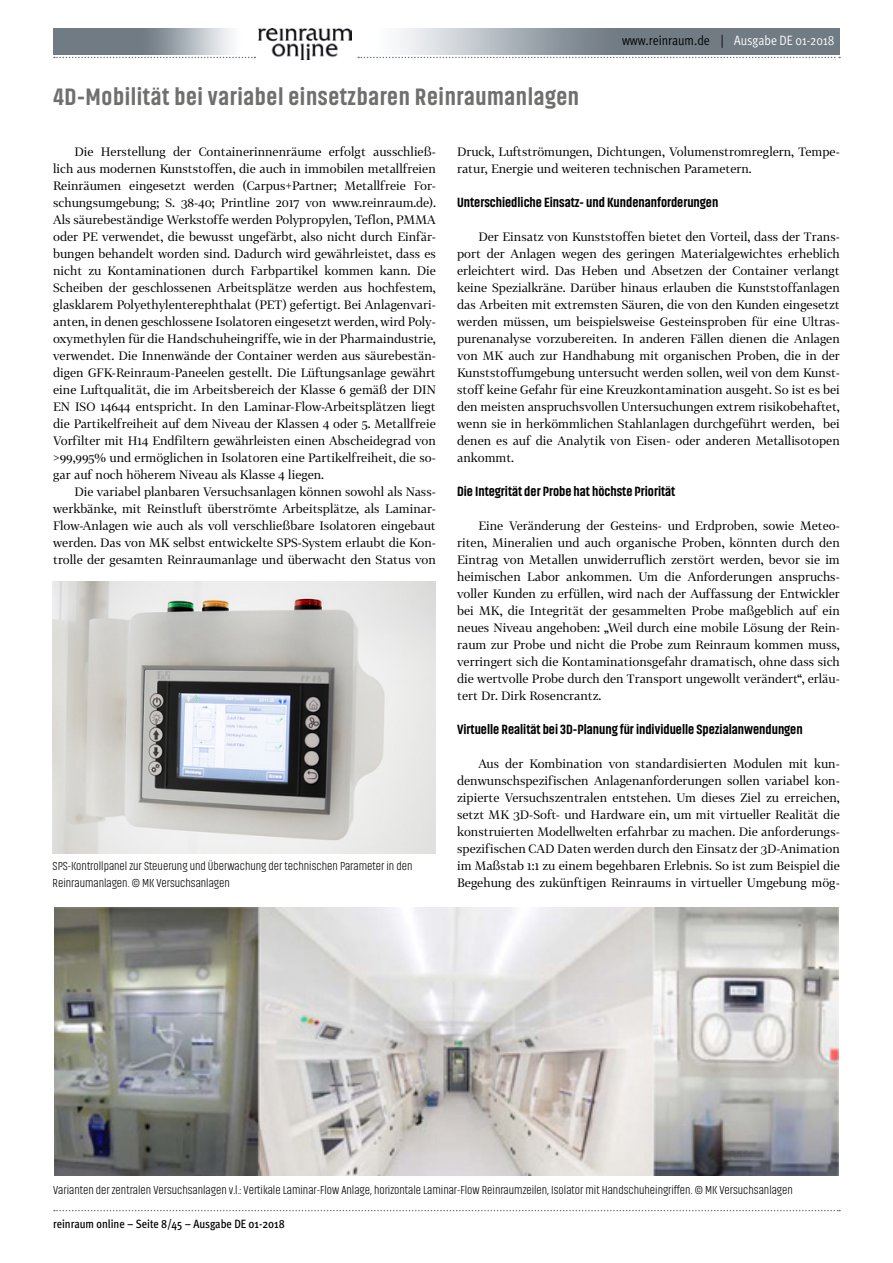
<style>
.page{position:relative;width:893px;height:1263px;background:#fff}
.page>*{position:absolute;margin:0;border:0;box-sizing:border-box;transform-origin:0 0}
.t1{font:800 24px "Akhand";letter-spacing:.025em;color:#6f6f6e}
.t2{font:800 13.5px "Akhand";color:#000}
.t3{font:13.5px "Meta OT Cond Norm";color:#000}
.t4{font:12px/17px "Tabac G2";color:#000;text-align:justify}
.t5{font:300 12px/17px "Akhand";color:#000}
.t6{font:500 condensed 12px "Meta OT";color:#000}
.s1{color:#fff}
</style>
<div class="page">
<svg style="left:358px;top:57px;width:482px;height:1px"></svg>
<svg style="left:54px;top:57px;width:201px;height:1px"></svg>
<svg style="left:54px;top:1210px;width:786px;height:1px"></svg>
<img style="left:258px;top:29px;width:94px;height:31px">
<img style="left:53px;top:581px;width:383px;height:272px">
<img style="left:55px;top:907px;width:783px;height:268px">
<h1 class="t1" style="left:53px;top:84px;width:527px">4D-Mobilität bei variabel einsetzbaren Reinraumanlagen</h1>
<p class="t3" style="left:622px;top:32px;width:214px">www.reinraum.de | <span class="s1">Ausgabe DE 01-2018</span></p>
<p class="t4" style="left:53px;top:143px;width:384px;text-indent:21px">Die Herstellung der Containerinnenräume erfolgt ausschließ&shy;lich aus modernen Kunststoffen, die auch in immobilen metallfreien Reinräumen eingesetzt werden (Carpus+Partner; Metallfreie For&shy;schungsumgebung; S. 38-40; Printline 2017 von www.reinraum.de).<br>Als säurebeständige Werkstoffe werden Polypropylen, Teflon, PMMA oder PE verwendet, die bewusst ungefärbt, also nicht durch Einfär&shy;bungen behandelt worden sind. Dadurch wird gewährleistet, dass es nicht zu Kontaminationen durch Farbpartikel kommen kann. Die Scheiben der geschlossenen Arbeitsplätze werden aus hochfestem, glasklarem Polyethylenterephthalat (PET) gefertigt. Bei Anlagenvari&shy;anten, in denen geschlossene Isolatoren eingesetzt werden, wird Poly&shy;oxymethylen für die Handschuheingriffe, wie in der Pharmaindustrie, verwendet. Die Innenwände der Container werden aus säurebestän&shy;digen GFK-Reinraum-Paneelen gestellt. Die Lüftungsanlage gewährt eine Luftqualität, die im Arbeitsbereich der Klasse 6 gemäß der DIN EN ISO 14644 entspricht. In den Laminar-Flow-Arbeitsplätzen liegt die Partikelfreiheit auf dem Niveau der Klassen 4 oder 5. Metallfreie Vorfilter mit H14 Endfiltern gewährleisten einen Abscheidegrad von &gt;99,995% und ermöglichen in Isolatoren eine Partikelfreiheit, die so&shy;gar auf noch höherem Niveau als Klasse 4 liegen.</p>
<p class="t4" style="left:53px;top:483px;width:384px;text-indent:21px">Die variabel planbaren Versuchsanlagen können sowohl als Nass&shy;werkbänke, mit Reinstluft überströmte Arbeitsplätze, als Laminar-Flow-Anlagen wie auch als voll verschließbare Isolatoren eingebaut werden. Das von MK selbst entwickelte SPS-System erlaubt die Kon&shy;trolle der gesamten Reinraumanlage und überwacht den Status von</p>
<p class="t5" style="left:53px;top:858px;width:361px">SPS-Kontrollpanel zur Steuerung und Überwachung der technischen Parameter in den<br>Reinraumanlagen. © MK Versuchsanlagen</p>
<p class="t4" style="left:457px;top:143px;width:384px">Druck, Luftströmungen, Dichtungen, Volumenstromreglern, Tempe&shy;ratur, Energie und weiteren technischen Parametern.</p>
<p class="t2" style="left:457px;top:195px;width:263px">Unterschiedliche Einsatz- und Kundenanforderungen</p>
<p class="t4" style="left:457px;top:228px;width:384px;text-indent:21px">Der Einsatz von Kunststoffen bietet den Vorteil, dass der Trans&shy;port der Anlagen wegen des geringen Materialgewichtes erheblich erleichtert wird. Das Heben und Absetzen der Container verlangt keine Spezialkräne. Darüber hinaus erlauben die Kunststoffanlagen das Arbeiten mit extremsten Säuren, die von den Kunden eingesetzt werden müssen, um beispielsweise Gesteinsproben für eine Ultras&shy;purenanalyse vorzubereiten. In anderen Fällen dienen die Anlagen von MK auch zur Handhabung mit organischen Proben, die in der Kunststoffumgebung untersucht werden sollen, weil von dem Kunst&shy;stoff keine Gefahr für eine Kreuzkontamination ausgeht. So ist es bei den meisten anspruchsvollen Untersuchungen extrem risikobehaftet, wenn sie in herkömmlichen Stahlanlagen durchgeführt werden, bei denen es auf die Analytik von Eisen- oder anderen Metallisotopen ankommt.</p>
<p class="t2" style="left:457px;top:484px;width:220px">Die Integrität der Probe hat höchste Priorität</p>
<p class="t4" style="left:457px;top:517px;width:384px;text-indent:21px">Eine Veränderung der Gesteins- und Erdproben, sowie Meteo&shy;riten, Mineralien und auch organische Proben, könnten durch den Eintrag von Metallen unwiderruflich zerstört werden, bevor sie im heimischen Labor ankommen. Um die Anforderungen anspruchs&shy;voller Kunden zu erfüllen, wird nach der Auffassung der Entwickler bei MK, die Integrität der gesammelten Probe maßgeblich auf ein neues Niveau angehoben: „Weil durch eine mobile Lösung der Rein&shy;raum zur Probe und nicht die Probe zum Reinraum kommen muss, verringert sich die Kontaminationsgefahr dramatisch, ohne dass sich die wertvolle Probe durch den Transport ungewollt verändert“, erläu&shy;tert Dr. Dirk Rosencrantz.</p>
<p class="t2" style="left:457px;top:722px;width:347px">Virtuelle Realität bei 3D-Planung für individuelle Spezialanwendungen</p>
<p class="t4" style="left:457px;top:755px;width:384px;text-indent:21px">Aus der Kombination von standardisierten Modulen mit kun&shy;denwunschspezifischen Anlagenanforderungen sollen variabel kon&shy;zipierte Versuchszentralen entstehen. Um dieses Ziel zu erreichen, setzt MK 3D-Soft- und Hardware ein, um mit virtueller Realität die konstruierten Modellwelten erfahrbar zu machen. Die anforderungs&shy;spezifischen CAD Daten werden durch den Einsatz der 3D-Animation im Maßstab 1:1 zu einem begehbaren Erlebnis. So ist zum Beispiel die Begehung des zukünftigen Reinraums in virtueller Umgebung mög-</p>
<p class="t5" style="left:53px;top:1181px;width:741px">Varianten der zentralen Versuchsanlagen v.l.: Vertikale Laminar-Flow Anlage, horizontale Laminar-Flow Reinraumzeilen, Isolator mit Handschuheingriffen. © MK Versuchsanlagen</p>
<p class="t6" style="left:53px;top:1216px;width:233px">reinraum online – Seite 8/45 – Ausgabe DE 01-2018</p>
</div>
